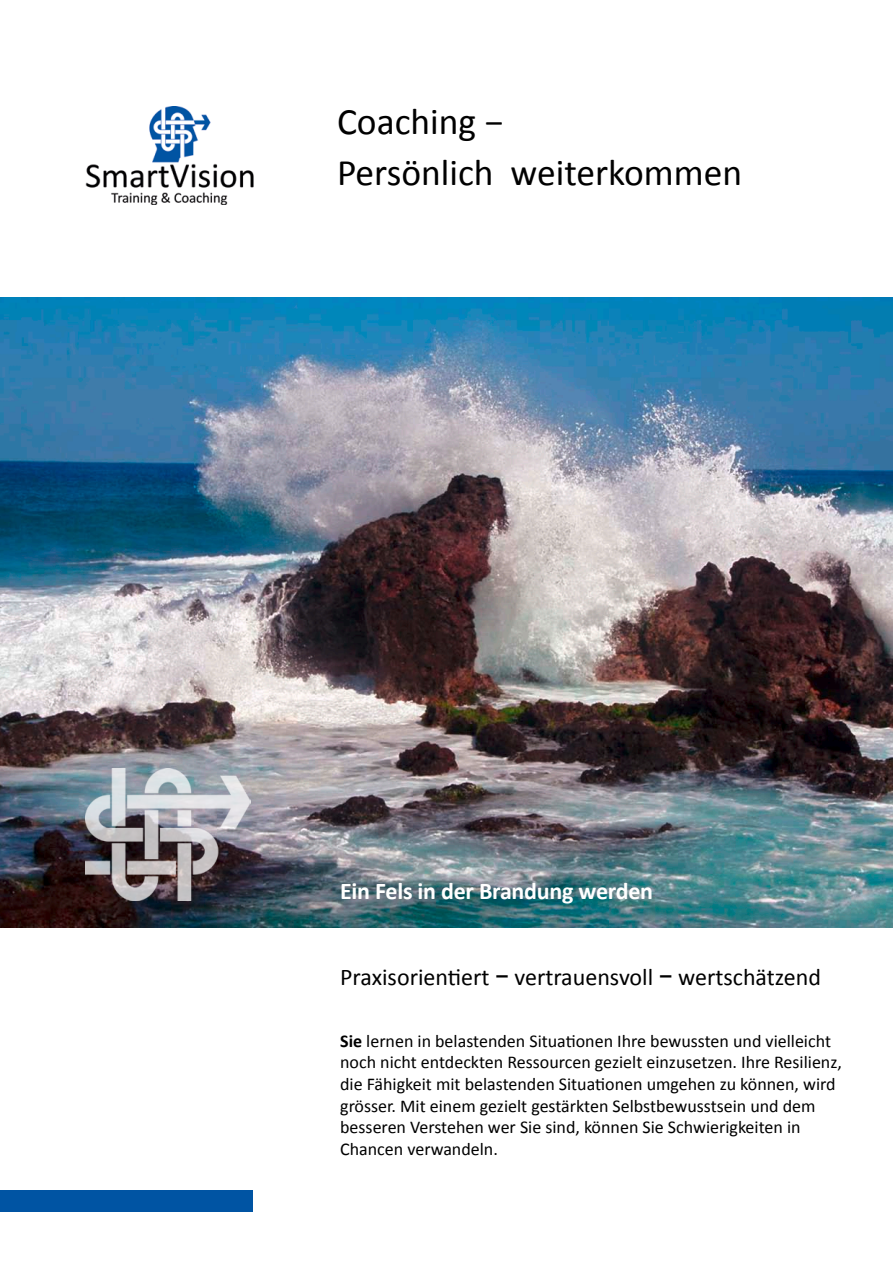
<style>
.page{position:relative;width:893px;height:1263px;background:#fff}
.page>*{position:absolute;margin:0;border:0;box-sizing:border-box;transform-origin:0 0}
.t1{font:37.5px/51px "Calibri";color:#000}
.t2{font:24px "Calibri";color:#000}
.t3{font:700 24px "Calibri";letter-spacing:-.01em;color:#fff}
.t4{font:18px/21.6px "Calibri";color:#000}
.s1{font-family:"Arial"}
.s2{font-weight:700}
</style>
<div class="page">
<img style="left:85px;top:106px;width:169px;height:98px">
<div style="left:0;top:1191px;width:253px;height:21px;background:#0054a3"></div>
<img style="left:0;top:298px;width:893px;height:629px">
<img style="left:85px;top:769px;width:165px;height:131px">
<h1 class="t1" style="left:337px;top:95px;width:407px">Coaching −<br>Persönlich weiterkommen</h1>
<h2 class="t3" style="left:340px;top:876px;width:314px">Ein Fels in der Brandung werden</h2>
<h2 class="t2" style="left:340px;top:962px;width:482px">Praxisorientiert <span class="s1">−</span> vertrauensvoll <span class="s1">−</span> wertschätzend</h2>
<p class="t4" style="left:340px;top:1029px;width:503px"><span class="s2">Sie</span> lernen in belastenden Situationen Ihre bewussten und vielleicht noch nicht entdeckten Ressourcen gezielt einzusetzen. Ihre Resilienz, die Fähigkeit mit belastenden Situationen umgehen zu können, wird grösser. Mit einem gezielt gestärkten Selbstbewusstsein und dem besseren Verstehen wer Sie sind, können Sie Schwierigkeiten in Chancen verwandeln.</p>
</div>
